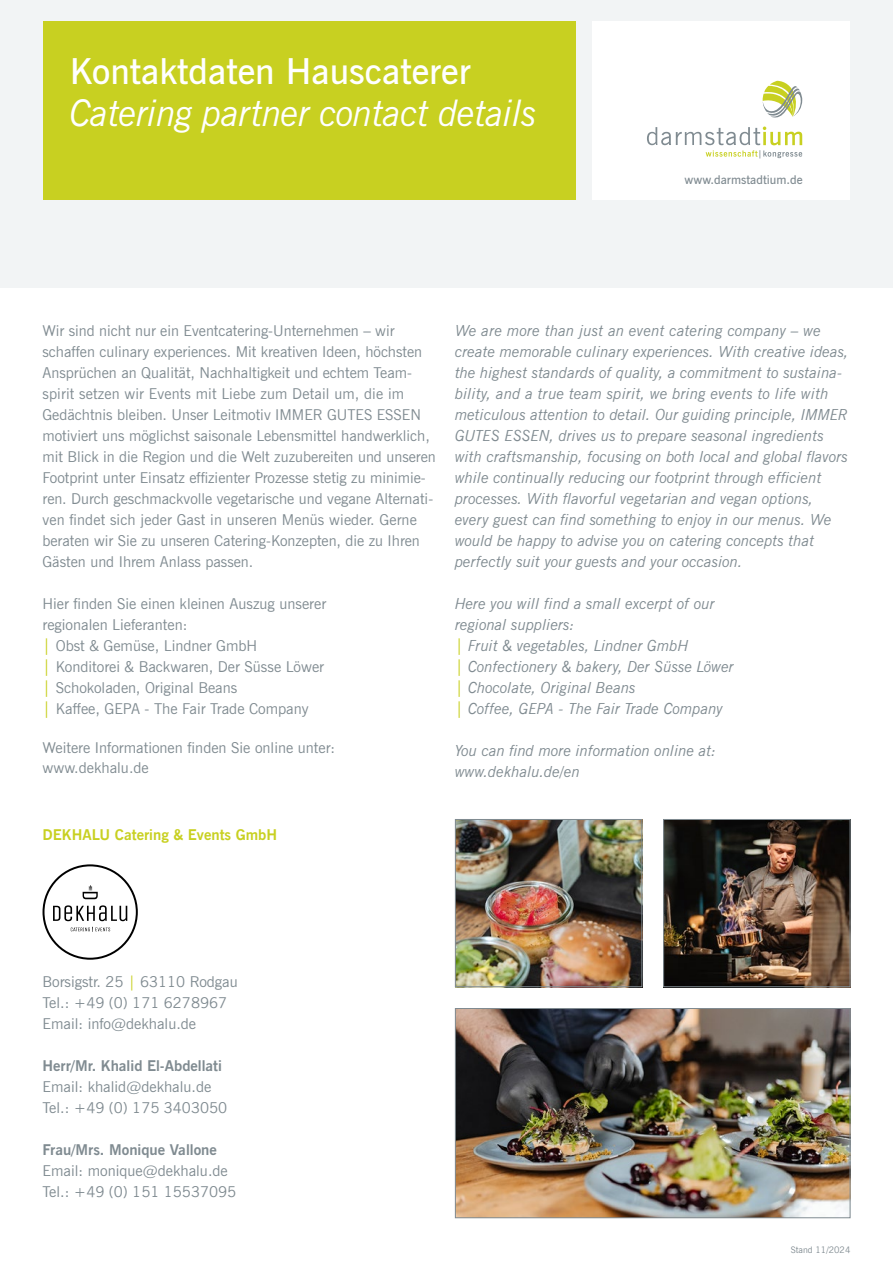
<style>
.page{position:relative;width:893px;height:1263px;background:#fff}
.page>*{position:absolute;margin:0;border:0;box-sizing:border-box;transform-origin:0 0}
.t1{font:italic 36px "News Gothic BT";letter-spacing:-.015em;color:#fff}
.t2{font:600 36px "News Gothic BT";color:#fff}
.t3{font:15px/21px "News Gothic BT";color:#808b91}
.t4{font:italic 15px/21px "News Gothic BT";color:#808b91}
.t5{font:700 15px "News Gothic BT";color:#808b91}
.t6{font:700 15px "News Gothic BT";color:#c8d021}
.t7{font:600 12.15px "News Gothic BT";color:#808b91}
.t8{font:9px "News Gothic BT";color:#808b91}
.s1{font-size:16.5px;color:#c8d021}
.s2{font-style:normal;font-size:16.5px;color:#c8d021}
.s3{color:#c8d021}
</style>
<div class="page">
<div style="left:0;top:0;width:893px;height:288px;background:#f2f4f5"></div>
<div style="left:43px;top:21px;width:532px;height:179px;background:#c8d021"></div>
<div style="left:592px;top:21px;width:258px;height:179px;background:#fff"></div>
<svg style="left:763px;top:81px;width:39px;height:37px"></svg>
<svg style="left:647px;top:127px;width:155px;height:31px"></svg>
<img style="left:457px;top:1010px;width:391px;height:206px">
<div style="left:455px;top:1008px;width:395px;height:210px;border:1px solid #808b91"></div>
<img style="left:665px;top:821px;width:183px;height:164px">
<div style="left:663px;top:819px;width:187px;height:168px;border:1px solid #808b91"></div>
<img style="left:457px;top:821px;width:183px;height:164px">
<div style="left:455px;top:819px;width:187px;height:168px;border:1px solid #808b91"></div>
<svg style="left:43px;top:864px;width:95px;height:96px"></svg>
<h1 class="t2" style="left:70px;top:49px;width:402px">Kontaktdaten Hauscaterer</h1>
<h1 class="t1" style="left:70px;top:91px;width:469px">Catering partner contact details</h1>
<p class="t7" style="left:685px;top:172px;width:120px">www.darmstadtium.de</p>
<p class="t3" style="left:43px;top:320px;width:395px">Wir sind nicht nur ein Eventcatering-Unternehmen – wir schaffen culinary experiences. Mit kreativen Ideen, höchsten Ansprüchen an Qualität, Nachhaltigkeit und echtem Team&shy;spirit setzen wir Events mit Liebe zum Detail um, die im Gedächtnis bleiben. Unser Leitmotiv IMMER GUTES ESSEN motiviert uns möglichst saisonale Lebensmittel handwerklich, mit Blick in die Region und die Welt zuzubereiten und unseren Footprint unter Einsatz effizienter Prozesse stetig zu minimie&shy;ren. Durch geschmackvolle vegetarische und vegane Alternati&shy;ven findet sich jeder Gast in unseren Menüs wieder. Gerne beraten wir Sie zu unseren Catering-Konzepten, die zu Ihren Gästen und Ihrem Anlass passen.</p>
<p class="t3" style="left:43px;top:593px;width:285px">Hier finden Sie einen kleinen Auszug unserer regionalen Lieferanten:<br><span class="s1">|</span> Obst &amp; Gemüse, Lindner GmbH<br><span class="s1">|</span> Konditorei &amp; Backwaren, Der Süsse Löwer <span class="s1">|</span> Schokoladen, Original Beans<br><span class="s1">|</span> Kaffee, GEPA - The Fair Trade Company</p>
<p class="t3" style="left:43px;top:738px;width:294px;line-height:19.8px">Weitere Informationen finden Sie online unter: www.dekhalu.de</p>
<p class="t4" style="left:455px;top:320px;width:395px">We are more than just an event catering company – we create memorable culinary experiences. With creative ideas, the highest standards of quality, a commitment to sustaina&shy;bility, and a true team spirit, we bring events to life with meticulous attention to detail. Our guiding principle, IMMER GUTES ESSEN, drives us to prepare seasonal ingredients with craftsmanship, focusing on both local and global flavors while continually reducing our footprint through efficient processes. With flavorful vegetarian and vegan options, every guest can find something to enjoy in our menus. We would be happy to advise you on catering concepts that perfectly suit your guests and your occasion.</p>
<p class="t4" style="left:455px;top:593px;width:280px">Here you will find a small excerpt of our regional suppliers:<br><span class="s2">|</span> Fruit &amp; vegetables, Lindner GmbH<br><span class="s2">|</span> Confectionery &amp; bakery, Der Süsse Löwer <span class="s2">|</span> Chocolate, Original Beans<br><span class="s2">|</span> Coffee, GEPA - The Fair Trade Company</p>
<p class="t4" style="left:455px;top:740px;width:263px">You can find more information online at: www.dekhalu.de/en</p>
<p class="t6" style="left:43px;top:826px;width:236px">DEKHALU Catering &amp; Events GmbH</p>
<p class="t3" style="left:43px;top:971px;width:197px">Borsigstr. 25 <span class="s3">|</span> 63110 Rodgau<br>Tel.: +49 (0) 171 6278967<br>Email: info@dekhalu.de</p>
<p class="t5" style="left:43px;top:1057px;width:181px">Herr/Mr. Khalid El-Abdellati</p>
<p class="t3" style="left:43px;top:1076px;width:186px">Email: khalid@dekhalu.de<br>Tel.: +49 (0) 175 3403050</p>
<p class="t5" style="left:43px;top:1141px;width:176px">Frau/Mrs. Monique Vallone</p>
<p class="t3" style="left:43px;top:1160px;width:195px">Email: monique@dekhalu.de<br>Tel.: +49 (0) 151 15537095</p>
<p class="t8" style="left:791px;top:1244px;width:61px">Stand 11/2024</p>
</div>
